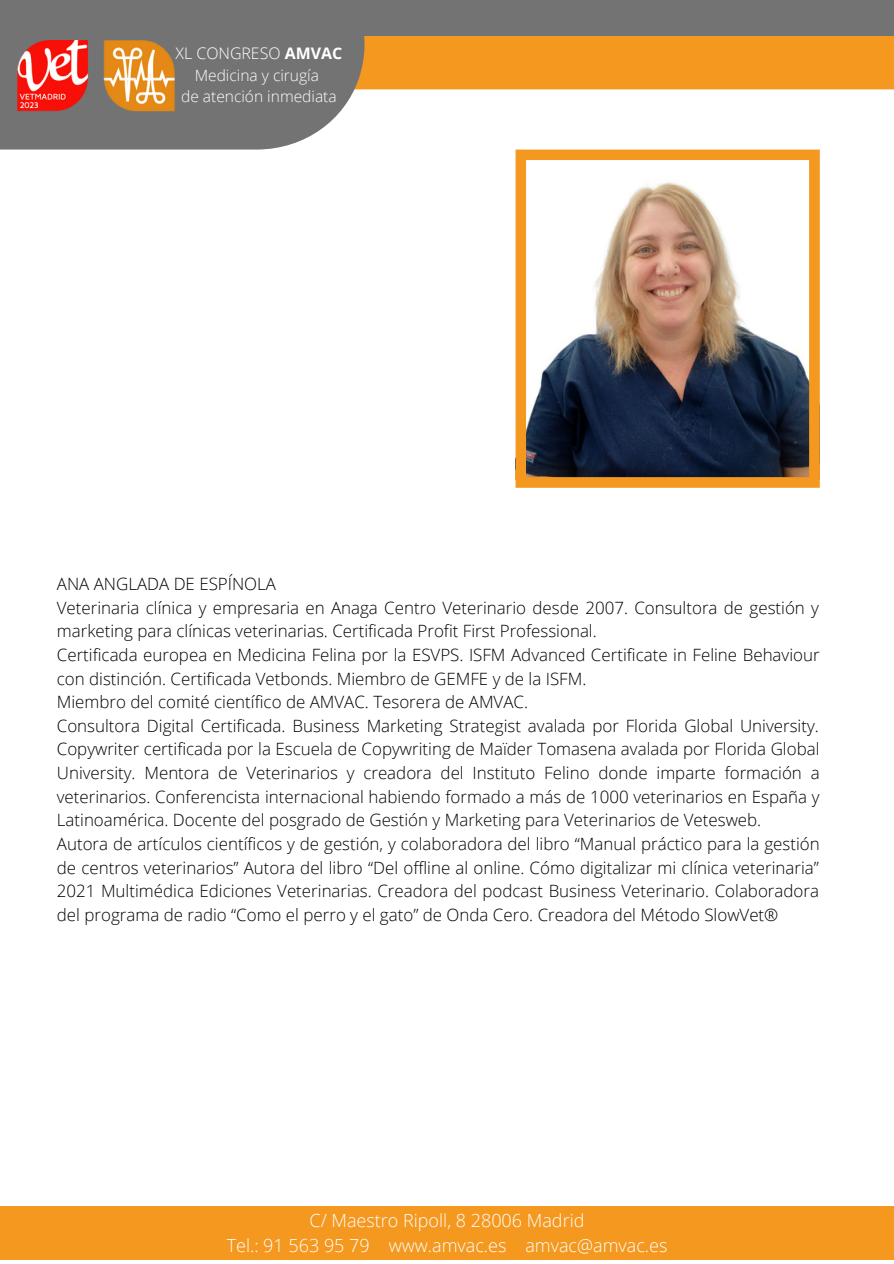
<style>
.page{position:relative;width:894px;height:1264px;background:#fff}
.page>*{position:absolute;margin:0;border:0;box-sizing:border-box;transform-origin:0 0}
.t1{font:300 18px/24.8px "Open Sans";color:#fff;text-align:center}
.t2{font:300 16.95px/23.7px "Open Sans";color:#000}
.t3{font:300 15.9px "Open Sans";color:#fff}
.t4{font:300 15.6px/21px "Open Sans";color:#fff;text-align:center}
.s1{font-weight:700}
</style>
<div class="page">
<div style="left:364px;top:36px;width:529px;height:53px;background:#f4981f"></div>
<div style="left:0;top:1205px;width:893px;height:54px;background:#f4981f"></div>
<svg style="left:0;top:36px;width:364px;height:113px;background:#7f7e7d"></svg>
<div style="left:0;top:0;width:893px;height:36px;background:#737373"></div>
<img style="left:0;top:41px;width:190px;height:77px">
<svg style="left:515px;top:150px;width:304px;height:338px"></svg>
<p class="t3" style="left:175px;top:42px;width:168px">XL CONGRESO <span class="s1">AMVAC</span></p>
<p class="t4" style="left:181px;top:64px;width:157px">Medicina y cirugía<br>de atención inmediata</p>
<p class="t2" style="left:57px;top:571px;width:764px">ANA ANGLADA DE ESPÍNOLA<br>Veterinaria clínica y empresaria en Anaga Centro Veterinario desde 2007. Consultora de gestión y marketing para clínicas veterinarias. Certificada Profit First Professional.<br>Certificada europea en Medicina Felina por la ESVPS. ISFM Advanced Certificate in Feline Behaviour con distinción. Certificada Vetbonds. Miembro de GEMFE y de la ISFM.<br>Miembro del comité científico de AMVAC. Tesorera de AMVAC.<br>Consultora Digital Certificada. Business Marketing Strategist avalada por Florida Global University.<br>Copywriter certificada por la Escuela de Copywriting de Maïder Tomasena avalada por Florida Global University. Mentora de Veterinarios y creadora del Instituto Felino donde imparte formación a veterinarios. Conferencista internacional habiendo formado a más de 1000 veterinarios en España y Latinoamérica. Docente del posgrado de Gestión y Marketing para Veterinarios de Vetesweb.<br>Autora de artículos científicos y de gestión, y colaboradora del libro “Manual práctico para la gestión de centros veterinarios” Autora del libro “Del offline al online. Cómo digitalizar mi clínica veterinaria” 2021 Multimédica Ediciones Veterinarias. Creadora del podcast Business Veterinario. Colaboradora del programa de radio “Como el perro y el gato” de Onda Cero. Creadora del Método SlowVet®</p>
<p class="t1" style="left:227px;top:1208px;width:442px">C/ Maestro Ripoll, 8 28006 Madrid<br>Tel.: 91 563 95 79 www.amvac.es amvac@amvac.es</p>
</div>
